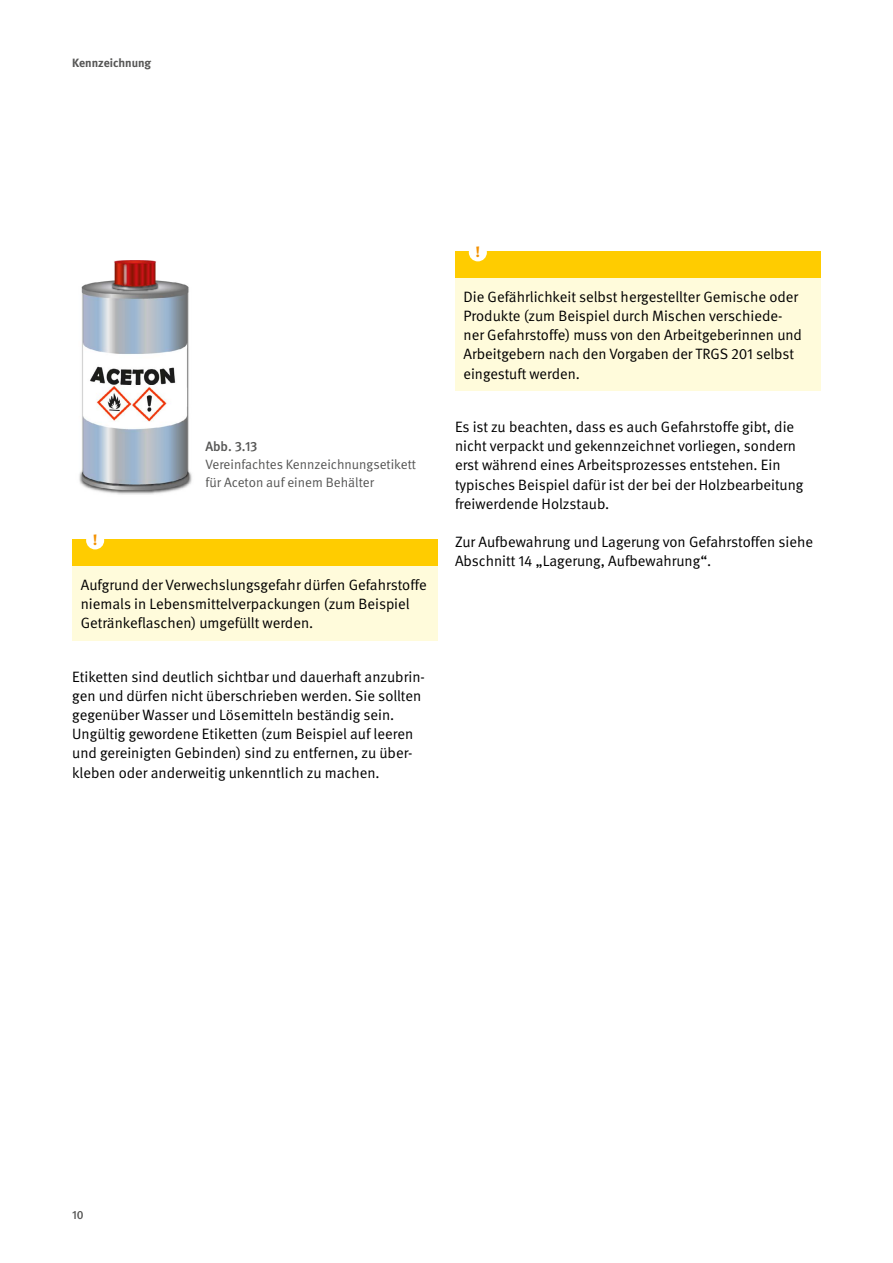
<style>
.page{position:relative;width:893px;height:1263px;background:#fff}
.page>*{position:absolute;margin:0;border:0;box-sizing:border-box;transform-origin:0 0}
.Fließtext_FT_ohne_Abstand{font:15px/19.2px "DGUV Meta";color:#000}
.Fließtext_STG_FT_Hinweis_orange{font:15px/19.2px "DGUV Meta";color:#000}
.Fließtext_FT_Abstand_vor{font:15px/19.2px "DGUV Meta";color:#000}
.t1{font:700 15px "DGUV Meta Serif";color:#f39100}
.t2{font:13.5px/18px "DGUV Meta";color:#565655}
.t3{font:500 13.5px "DGUV Meta";color:#565655}
.t4{font:700 12px "DGUV Meta";color:#565655}
.t5{font:500 12px "DGUV Meta";color:#565655}
</style>
<div class="page">
<div style="left:72px;top:539px;width:366px;height:27px;background:#fc0"></div>
<div style="left:72px;top:566px;width:366px;height:74px;background:#fffbdb"></div>
<div style="left:455px;top:251px;width:366px;height:27px;background:#fc0"></div>
<div style="left:455px;top:278px;width:366px;height:113px;background:#fffbdb"></div>
<div style="left:86px;top:531px;width:18px;height:18px;background:#fff;border-radius:50%"></div>
<img style="left:79px;top:260px;width:113px;height:235px">
<div style="left:469px;top:243px;width:18px;height:18px;background:#fff;border-radius:50%"></div>
<p class="t4" style="left:72px;top:56px;width:80px">Kennzeichnung</p>
<p class="t1" style="left:93px;top:530px;width:6px">!</p>
<p class="t3" style="left:206px;top:439px;width:53px">Abb. 3.13</p>
<p class="t2" style="left:206px;top:456px;width:212px">Vereinfachtes Kennzeichnungsetikett für Aceton auf einem Behälter</p>
<p class="Fließtext_STG_FT_Hinweis_orange" style="left:81px;top:575px;width:347px">Aufgrund der Verwechslungsgefahr dürfen Gefahrstoffe niemals in Lebensmittelverpackungen (zum Beispiel<br>Getränkeflaschen) umgefüllt werden.</p>
<p class="Fließtext_FT_ohne_Abstand" style="left:72px;top:667px;width:354px">Etiketten sind deutlich sichtbar und dauerhaft anzubrin&shy;gen und dürfen nicht überschrieben werden. Sie sollten gegenüber Wasser und Lösemitteln beständig sein.</p>
<p class="Fließtext_FT_ohne_Abstand" style="left:72px;top:725px;width:342px">Ungültig gewordene Etiketten (zum Beispiel auf leeren und gereinigten Gebinden) sind zu entfernen, zu über&shy;kleben oder anderweitig unkenntlich zu machen.</p>
<p class="t1" style="left:475px;top:242px;width:6px">!</p>
<p class="Fließtext_STG_FT_Hinweis_orange" style="left:463px;top:287px;width:340px">Die Gefährlichkeit selbst hergestellter Gemische oder Produkte (zum Beispiel durch Mischen verschiede&shy;ner Gefahrstoffe) muss von den Arbeitgeberinnen und Arbeitgebern nach den Vorgaben der TRGS 201 selbst eingestuft werden.</p>
<p class="Fließtext_FT_ohne_Abstand" style="left:455px;top:418px;width:350px">Es ist zu beachten, dass es auch Gefahrstoffe gibt, die nicht verpackt und gekennzeichnet vorliegen, sondern erst während eines Arbeitsprozesses entstehen. Ein typisches Beispiel dafür ist der bei der Holzbearbeitung freiwerdende Holzstaub.</p>
<p class="Fließtext_FT_Abstand_vor" style="left:455px;top:533px;width:360px">Zur Aufbewahrung und Lagerung von Gefahrstoffen siehe<br>Abschnitt 14 „Lagerung, Aufbewahrung“.</p>
<p class="t5" style="left:72px;top:1208px;width:13px">10</p>
</div>
